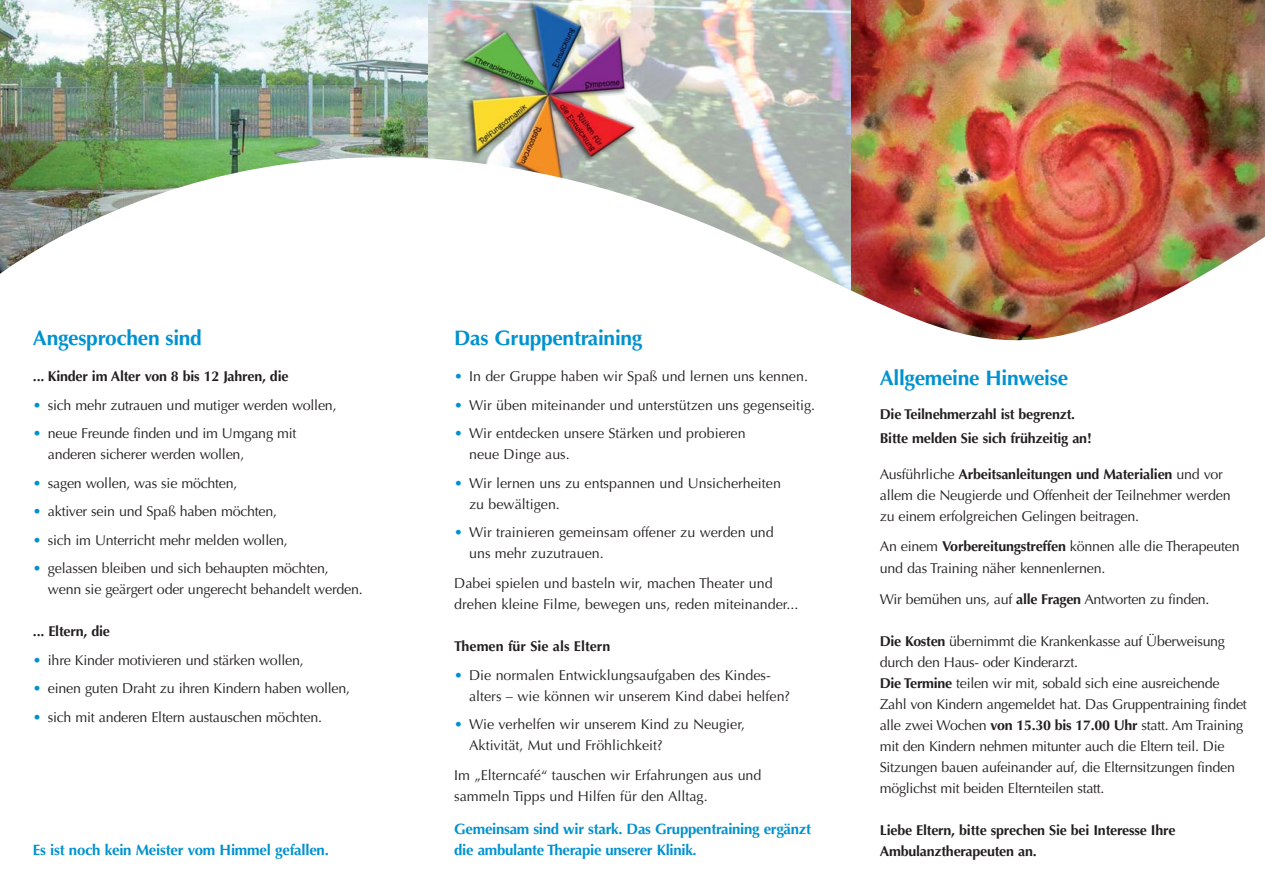
<style>
.page{position:relative;width:1265px;height:894px;background:#fff}
.page>*{position:absolute;margin:0;border:0;box-sizing:border-box;transform-origin:0 0}
.t1{font:700 21px "Optima";letter-spacing:-.015em;color:#0092cf}
.t2{font:700 15px/21px "Optima";letter-spacing:-.02em;color:#0092cf}
.t3{font:14.25px/21px "Optima";letter-spacing:-.015em;color:#231f20}
.t4{font:700 14.25px/24px "Optima";letter-spacing:-.015em;color:#231f20}
.s1{color:#0092cf}
.s2{font-weight:700}
</style>
<div class="page">
<img style="left:427px;top:0;width:424px;height:120px">
<img style="left:851px;top:0;width:413px;height:120px">
<img style="left:0;top:0;width:427px;height:120px">
<img style="left:0;top:120px;width:1264px;height:221px">
<h1 class="t1" style="left:33px;top:329px;width:170px">Angesprochen sind</h1>
<p class="t4" style="left:33px;top:365px;width:257px">... Kinder im Alter von 8 bis 12 Jahren, die</p>
<p class="t3" style="left:33px;top:395px;width:305px"><span class="s1">•</span> sich mehr zutrauen und mutiger werden wollen,</p>
<p class="t3" style="left:48px;top:424px;width:250px;text-indent:-15px"><span class="s1">•</span> neue Freunde finden und im Umgang mit anderen sicherer werden wollen,</p>
<p class="t3" style="left:33px;top:473px;width:206px"><span class="s1">•</span> sagen wollen, was sie möchten,</p>
<p class="t3" style="left:33px;top:502px;width:245px"><span class="s1">•</span> aktiver sein und Spaß haben möchten,</p>
<p class="t3" style="left:33px;top:530px;width:256px"><span class="s1">•</span> sich im Unterricht mehr melden wollen,</p>
<p class="t3" style="left:48px;top:559px;width:316px;text-indent:-15px"><span class="s1">•</span> gelassen bleiben und sich behaupten möchten, wenn sie geärgert oder ungerecht behandelt werden.</p>
<p class="t4" style="left:33px;top:620px;width:79px">... Eltern, die</p>
<p class="t3" style="left:33px;top:650px;width:272px"><span class="s1">•</span> ihre Kinder motivieren und stärken wollen,</p>
<p class="t3" style="left:33px;top:679px;width:318px"><span class="s1">•</span> einen guten Draht zu ihren Kindern haben wollen,</p>
<p class="t3" style="left:33px;top:707px;width:290px"><span class="s1">•</span> sich mit anderen Eltern austauschen möchten.</p>
<p class="t2" style="left:33px;top:841px;width:297px">Es ist noch kein Meister vom Himmel gefallen.</p>
<h1 class="t1" style="left:454px;top:329px;width:190px">Das Gruppentraining</h1>
<p class="t3" style="left:454px;top:367px;width:355px"><span class="s1">•</span> In der Gruppe haben wir Spaß und lernen uns kennen.</p>
<p class="t3" style="left:454px;top:395px;width:362px"><span class="s1">•</span> Wir üben miteinander und unterstützen uns gegenseitig.</p>
<p class="t3" style="left:469px;top:424px;width:278px;text-indent:-15px"><span class="s1">•</span> Wir entdecken unsere Stärken und probieren neue Dinge aus.</p>
<p class="t3" style="left:469px;top:473px;width:313px;text-indent:-15px"><span class="s1">•</span> Wir lernen uns zu entspannen und Unsicherheiten zu bewältigen.</p>
<p class="t3" style="left:469px;top:523px;width:306px;text-indent:-15px"><span class="s1">•</span> Wir trainieren gemeinsam offener zu werden und uns mehr zuzutrauen.</p>
<p class="t3" style="left:454px;top:574px;width:345px">Dabei spielen und basteln wir, machen Theater und drehen kleine Filme, bewegen uns, reden miteinander...</p>
<p class="t4" style="left:454px;top:635px;width:158px">Themen für Sie als Eltern</p>
<p class="t3" style="left:469px;top:665px;width:322px;text-indent:-15px"><span class="s1">•</span> Die normalen Entwicklungsaufgaben des Kindes&shy;alters – wie können wir unserem Kind dabei helfen?</p>
<p class="t3" style="left:469px;top:715px;width:277px;text-indent:-15px"><span class="s1">•</span> Wie verhelfen wir unserem Kind zu Neugier,<br>Aktivität, Mut und Fröhlichkeit?</p>
<p class="t3" style="left:454px;top:766px;width:309px">Im „Elterncafé“ tauschen wir Erfahrungen aus und sammeln Tipps und Hilfen für den Alltag.</p>
<p class="t2" style="left:454px;top:820px;width:358px">Gemeinsam sind wir stark. Das Gruppentraining ergänzt die ambulante Therapie unserer Klinik.</p>
<h1 class="t1" style="left:879px;top:369px;width:190px">Allgemeine Hinweise</h1>
<p class="t4" style="left:879px;top:404px;width:213px">Die Teilnehmerzahl ist begrenzt.<br>Bitte melden Sie sich frühzeitig an!</p>
<p class="t3" style="left:879px;top:465px;width:352px">Ausführliche <span class="s2">Arbeitsanleitungen und Materialien</span> und vor allem die Neugierde und Offenheit der Teilnehmer werden zu einem erfolgreichen Gelingen beitragen.</p>
<p class="t3" style="left:879px;top:537px;width:361px">An einem <span class="s2">Vorbereitungstreffen</span> können alle die Therapeuten und das Training näher kennenlernen.</p>
<p class="t3" style="left:879px;top:590px;width:331px">Wir bemühen uns, auf <span class="s2">alle Fragen</span> Antworten zu finden.</p>
<p class="t3" style="left:879px;top:632px;width:368px"><span class="s2">Die Kosten</span> übernimmt die Krankenkasse auf Überweisung durch den Haus- oder Kinderarzt.<br><span class="s2">Die Termine</span> teilen wir mit, sobald sich eine ausreichende Zahl von Kindern angemeldet hat. Das Gruppentraining findet alle zwei Wochen <span class="s2">von 15.30 bis 17.00 Uhr</span> statt. Am Training mit den Kindern nehmen mitunter auch die Eltern teil. Die Sitzungen bauen aufeinander auf, die Elternsitzungen finden möglichst mit beiden Elternteilen statt.</p>
<p class="t4" style="left:879px;top:821px;width:297px;line-height:21px">Liebe Eltern, bitte sprechen Sie bei Interesse Ihre<br>Ambulanztherapeuten an.</p>
</div>
